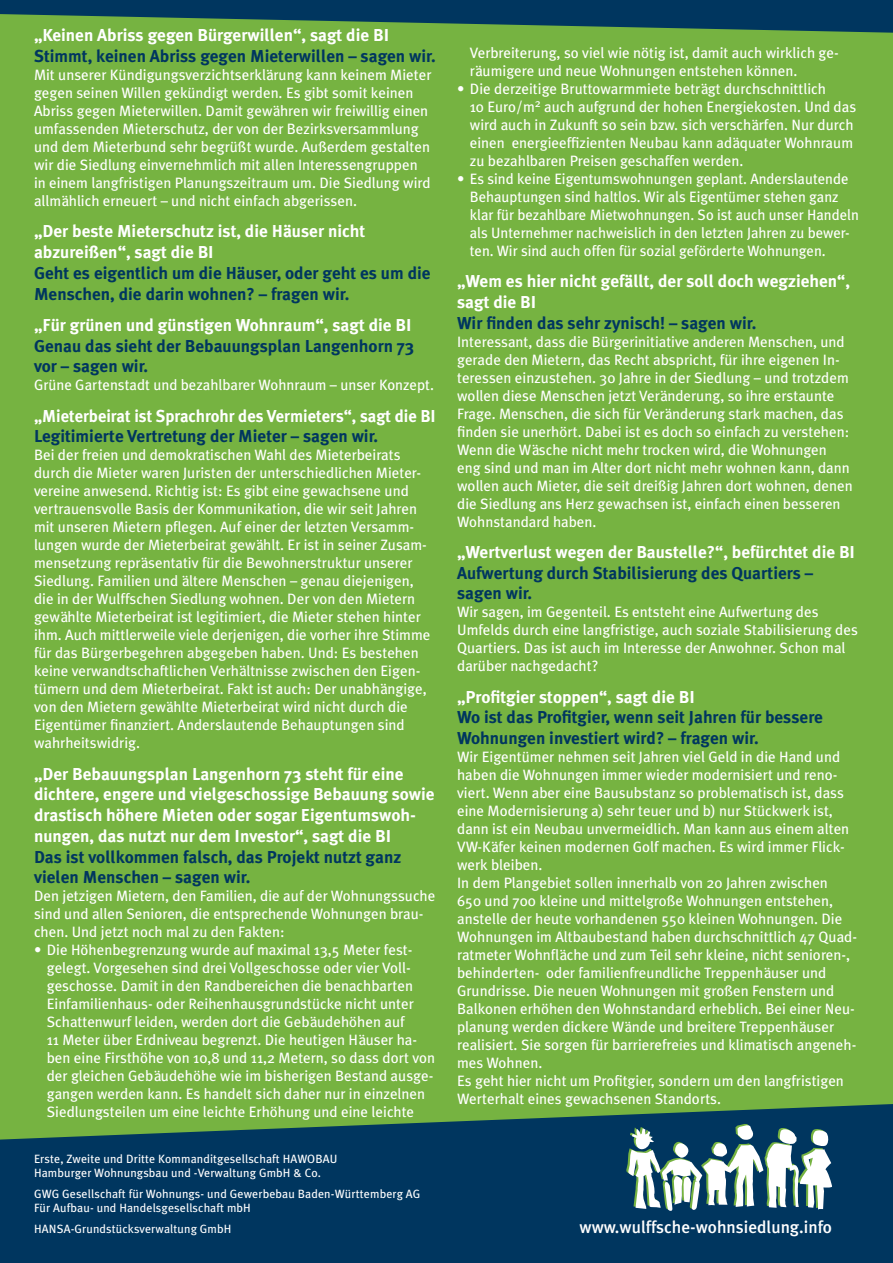
<style>
.page{position:relative;width:893px;height:1263px;background:#fff}
.page>*{position:absolute;margin:0;border:0;box-sizing:border-box;transform-origin:0 0}
.t1{font:700 17.25px/20.7px "Meta Plus";color:#00365f}
.t2{font:700 17.25px/20.7px "Meta Plus";color:#fff}
.t3{font:700 17.25px "Meta Plus";color:#fff;scale:.96 1}
.t4{font:500 17.25px "Meta Plus";color:#fff}
.t5{font:15px/18px "Meta Plus";color:#fff}
.t6{font:12px/14.4px "Meta Plus";letter-spacing:.01em;color:#fff}
</style>
<div class="page">
<div style="left:0;top:0;width:893px;height:14px;background:#00365f"></div>
<div style="left:0;top:14px;width:893px;height:1090px;background:#76b341"></div>
<svg style="left:0;top:1104px;width:893px;height:159px;fill:#00365f"></svg>
<svg style="left:626px;top:1124px;width:206px;height:87px"></svg>
<p class="t2" style="left:34px;top:25px;width:357px">„Keinen Abriss gegen Bürgerwillen“, sagt die BI</p>
<p class="t1" style="left:34px;top:46px;width:403px">Stimmt, keinen Abriss gegen Mieterwillen – sagen wir.</p>
<p class="t5" style="left:34px;top:66px;width:399px">Mit unserer Kündigungsverzichtserklärung kann keinem Mieter gegen seinen Willen gekündigt werden. Es gibt somit keinen Abriss gegen Mieterwillen. Damit gewähren wir freiwillig einen umfassenden Mieterschutz, der von der Bezirksversammlung und dem Mieterbund sehr begrüßt wurde. Außerdem gestalten wir die Siedlung einvernehmlich mit allen Interessengruppen in einem langfristigen Planungszeitraum um. Die Siedlung wird allmählich erneuert – und nicht einfach abgerissen.</p>
<p class="t2" style="left:34px;top:221px;width:333px">„Der beste Mieterschutz ist, die Häuser nicht abzureißen“, sagt die BI</p>
<p class="t1" style="left:34px;top:262px;width:398px">Geht es eigentlich um die Häuser, oder geht es um die<br>Menschen, die darin wohnen? – fragen wir.</p>
<p class="t2" style="left:34px;top:314px;width:379px">„Für grünen und günstigen Wohnraum“, sagt die BI</p>
<p class="t1" style="left:34px;top:335px;width:382px">Genau das sieht der Bebauungsplan Langenhorn 73 vor – sagen wir.</p>
<p class="t5" style="left:34px;top:376px;width:401px">Grüne Gartenstadt und bezahlbarer Wohnraum – unser Konzept.</p>
<p class="t3" style="left:34px;top:406px;width:420px">„Mieterbeirat ist Sprachrohr des Vermieters“, sagt die BI</p>
<p class="t1" style="left:34px;top:426px;width:346px">Legitimierte Vertretung der Mieter – sagen wir.</p>
<p class="t5" style="left:34px;top:446px;width:398px">Bei der freien und demokratischen Wahl des Mieterbeirats durch die Mieter waren Juristen der unterschiedlichen Mieter&shy;vereine anwesend. Richtig ist: Es gibt eine gewachsene und vertrauensvolle Basis der Kommunikation, die wir seit Jahren mit unseren Mietern pflegen. Auf einer der letzten Versamm&shy;lungen wurde der Mieterbeirat gewählt. Er ist in seiner Zusam&shy;mensetzung repräsentativ für die Bewohnerstruktur unserer Siedlung. Familien und ältere Menschen – genau diejenigen, die in der Wulffschen Siedlung wohnen. Der von den Mietern gewählte Mieterbeirat ist legitimiert, die Mieter stehen hinter ihm. Auch mittlerweile viele derjenigen, die vorher ihre Stimme für das Bürgerbegehren abgegeben haben. Und: Es bestehen keine verwandtschaftlichen Verhältnisse zwischen den Eigen&shy;tümern und dem Mieterbeirat. Fakt ist auch: Der unabhängige, von den Mietern gewählte Mieterbeirat wird nicht durch die Eigentümer finanziert. Anderslautende Behauptungen sind wahrheitswidrig.</p>
<p class="t2" style="left:34px;top:763px;width:402px">„Der Bebauungsplan Langenhorn 73 steht für eine dichtere, engere und vielgeschossige Bebauung sowie drastisch höhere Mieten oder sogar Eigentumswoh&shy;nungen, das nutzt nur dem Investor“, sagt die BI</p>
<p class="t1" style="left:34px;top:846px;width:369px">Das ist vollkommen falsch, das Projekt nutzt ganz vielen Menschen – sagen wir.</p>
<p class="t5" style="left:34px;top:887px;width:403px">Den jetzigen Mietern, den Familien, die auf der Wohnungssuche sind und allen Senioren, die entsprechende Wohnungen brau&shy;chen. Und jetzt noch mal zu den Fakten:</p>
<p class="t5" style="left:47px;top:941px;width:390px;text-indent:-13px">• Die Höhenbegrenzung wurde auf maximal 13,5 Meter fest&shy;gelegt. Vorgesehen sind drei Vollgeschosse oder vier Voll&shy;geschosse. Damit in den Randbereichen die benachbarten Einfamilienhaus- oder Reihenhausgrundstücke nicht unter Schattenwurf leiden, werden dort die Gebäudehöhen auf<br>11 Meter über Erdniveau begrenzt. Die heutigen Häuser ha&shy;ben eine Firsthöhe von 10,8 und 11,2 Metern, so dass dort von der gleichen Gebäudehöhe wie im bisherigen Bestand ausge&shy;gangen werden kann. Es handelt sich daher nur in einzelnen Siedlungsteilen um eine leichte Erhöhung und eine leichte</p>
<p class="t6" style="left:34px;top:1151px;width:305px">Erste, Zweite und Dritte Kommanditgesellschaft HAWOBAU<br>Hamburger Wohnungsbau und -Verwaltung GmbH &amp; Co.</p>
<p class="t6" style="left:34px;top:1186px;width:388px">GWG Gesellschaft für Wohnungs- und Gewerbebau Baden-Württemberg AG<br>Für Aufbau- und Handelsgesellschaft mbH</p>
<p class="t6" style="left:34px;top:1222px;width:199px">HANSA-Grundstücksverwaltung GmbH</p>
<p class="t5" style="left:470px;top:43px;width:370px">Verbreiterung, so viel wie nötig ist, damit auch wirklich ge&shy;räumigere und neue Wohnungen entstehen können.</p>
<p class="t5" style="left:470px;top:79px;width:388px;text-indent:-13px">• Die derzeitige Bruttowarmmiete beträgt durchschnittlich<br>10 Euro/m<sup>2</sup> auch aufgrund der hohen Energiekosten. Und das wird auch in Zukunft so sein bzw. sich verschärfen. Nur durch einen energieeffizienten Neubau kann adäquater Wohnraum zu bezahlbaren Preisen geschaffen werden.</p>
<p class="t5" style="left:470px;top:169px;width:391px;text-indent:-13px">• Es sind keine Eigentumswohnungen geplant. Anderslautende Behauptungen sind haltlos. Wir als Eigentümer stehen ganz klar für bezahlbare Mietwohnungen. So ist auch unser Handeln als Unternehmer nachweislich in den letzten Jahren zu bewer&shy;ten. Wir sind auch offen für sozial geförderte Wohnungen.</p>
<p class="t2" style="left:457px;top:271px;width:394px">„Wem es hier nicht gefällt, der soll doch wegziehen“, sagt die BI</p>
<p class="t1" style="left:457px;top:312px;width:301px">Wir finden das sehr zynisch! – sagen wir.</p>
<p class="t5" style="left:457px;top:332px;width:397px">Interessant, dass die Bürgerinitiative anderen Menschen, und gerade den Mietern, das Recht abspricht, für ihre eigenen In&shy;teressen einzustehen. 30 Jahre in der Siedlung – und trotzdem wollen diese Menschen jetzt Veränderung, so ihre erstaunte Frage. Menschen, die sich für Veränderung stark machen, das finden sie unerhört. Dabei ist es doch so einfach zu verstehen:<br>Wenn die Wäsche nicht mehr trocken wird, die Wohnungen eng sind und man im Alter dort nicht mehr wohnen kann, dann wollen auch Mieter, die seit dreißig Jahren dort wohnen, denen die Siedlung ans Herz gewachsen ist, einfach einen besseren Wohnstandard haben.</p>
<p class="t2" style="left:457px;top:541px;width:399px">„Wertverlust wegen der Baustelle?“, befürchtet die BI</p>
<p class="t1" style="left:457px;top:562px;width:358px">Aufwertung durch Stabilisierung des Quartiers – sagen wir.</p>
<p class="t5" style="left:457px;top:603px;width:402px">Wir sagen, im Gegenteil. Es entsteht eine Aufwertung des Umfelds durch eine langfristige, auch soziale Stabilisierung des Quartiers. Das ist auch im Interesse der Anwohner. Schon mal darüber nachgedacht?</p>
<p class="t2" style="left:457px;top:686px;width:239px">„Profitgier stoppen“, sagt die BI</p>
<p class="t1" style="left:457px;top:707px;width:367px">Wo ist das Profitgier, wenn seit Jahren für bessere<br>Wohnungen investiert wird? – fragen wir.</p>
<p class="t5" style="left:457px;top:748px;width:402px">Wir Eigentümer nehmen seit Jahren viel Geld in die Hand und haben die Wohnungen immer wieder modernisiert und reno&shy;viert. Wenn aber eine Bausubstanz so problematisch ist, dass eine Modernisierung a) sehr teuer und b) nur Stückwerk ist, dann ist ein Neubau unvermeidlich. Man kann aus einem alten VW-Käfer keinen modernen Golf machen. Es wird immer Flick&shy;werk bleiben.<br>In dem Plangebiet sollen innerhalb von 20 Jahren zwischen<br>650 und 700 kleine und mittelgroße Wohnungen entstehen, anstelle der heute vorhandenen 550 kleinen Wohnungen. Die Wohnungen im Altbaubestand haben durchschnittlich 47 Quad&shy;ratmeter Wohnfläche und zum Teil sehr kleine, nicht senioren-, behinderten- oder familienfreundliche Treppenhäuser und Grundrisse. Die neuen Wohnungen mit großen Fenstern und Balkonen erhöhen den Wohnstandard erheblich. Bei einer Neu&shy;planung werden dickere Wände und breitere Treppenhäuser realisiert. Sie sorgen für barrierefreies und klimatisch angeneh&shy;mes Wohnen.<br>Es geht hier nicht um Profitgier, sondern um den langfristigen Werterhalt eines gewachsenen Standorts.</p>
<p class="t4" style="left:579px;top:1217px;width:254px">www.wulffsche-wohnsiedlung.info</p>
</div>
